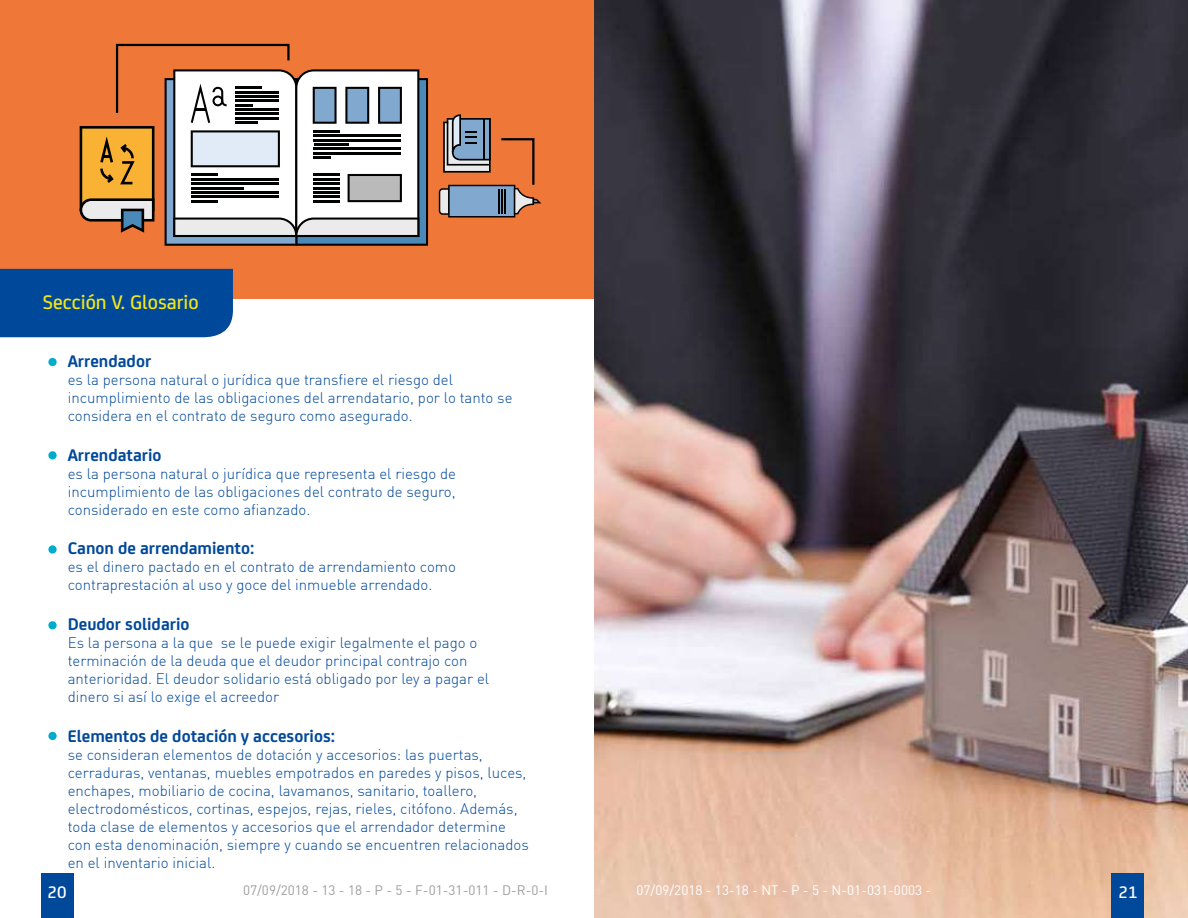
<style>
.page{position:relative;width:1188px;height:918px;background:#fff}
.page>*{position:absolute;margin:0;border:0;box-sizing:border-box;transform-origin:0 0}
.t1{font:500 21px "FS Joey";color:#f2e61a}
.t2{font:700 18px "FS Joey";color:#00489a}
.t3{font:500 17.85px "FS Joey";color:#fff}
.t4{font:300 15px/18px "DIN Offc";color:#00489a}
.t5{font:13.5px "DIN Offc";color:#9d9d9c}
.t6{font:13.5px "DIN Offc";color:#fff}
</style>
<div class="page">
<div style="left:0;top:0;width:594px;height:299px;background:#ef7839"></div>
<svg style="left:80px;top:43px;width:348px;height:203px"></svg>
<svg style="left:439px;top:114px;width:102px;height:104px"></svg>
<img style="left:594px;top:0;width:594px;height:918px">
<div style="left:48px;top:358px;width:9px;height:8px;background:#00abcd;border-radius:50%"></div>
<div style="left:48px;top:451px;width:9px;height:8px;background:#00abcd;border-radius:50%"></div>
<div style="left:48px;top:545px;width:9px;height:9px;background:#00abcd;border-radius:50%"></div>
<div style="left:48px;top:621px;width:9px;height:8px;background:#00abcd;border-radius:50%"></div>
<div style="left:48px;top:732px;width:9px;height:8px;background:#00abcd;border-radius:50%"></div>
<div style="left:0;top:269px;width:233px;height:68px;background:#00489a"></div>
<div style="left:41px;top:873px;width:32px;height:45px;background:#00489a"></div>
<div style="left:1112px;top:873px;width:32px;height:45px;background:#00489a"></div>
<h1 class="t1" style="left:43px;top:286px;width:157px">Sección V. Glosario</h1>
<p class="t2" style="left:68px;top:348px;width:85px">Arrendador</p>
<p class="t4" style="left:68px;top:371px;width:446px">es la persona natural o jurídica que transfiere el riesgo del incumplimiento de las obligaciones del arrendatario, por lo tanto se considera en el contrato de seguro como asegurado.</p>
<p class="t2" style="left:68px;top:441px;width:95px">Arrendatario</p>
<p class="t4" style="left:68px;top:464px;width:390px;text-align:justify">es la persona natural o jurídica que representa el riesgo de incumplimiento de las obligaciones del contrato de seguro, considerado en este como afianzado.</p>
<p class="t2" style="left:68px;top:535px;width:188px">Canon de arrendamiento:</p>
<p class="t4" style="left:68px;top:558px;width:390px">es el dinero pactado en el contrato de arrendamiento como contraprestación al uso y goce del inmueble arrendado.</p>
<p class="t2" style="left:68px;top:611px;width:123px">Deudor solidario</p>
<p class="t4" style="left:68px;top:634px;width:423px">Es la persona a la que se le puede exigir legalmente el pago o terminación de la deuda que el deudor principal contrajo con anterioridad. El deudor solidario está obligado por ley a pagar el dinero si así lo exige el acreedor</p>
<p class="t2" style="left:68px;top:722px;width:269px">Elementos de dotación y accesorios:</p>
<p class="t4" style="left:68px;top:745px;width:463px">se consideran elementos de dotación y accesorios: las puertas, cerraduras, ventanas, muebles empotrados en paredes y pisos, luces, enchapes, mobiliario de cocina, lavamanos, sanitario, toallero, electrodomésticos, cortinas, espejos, rejas, rieles, citófono. Además, toda clase de elementos y accesorios que el arrendador determine con esta denominación, siempre y cuando se encuentren relacionados en el inventario inicial.</p>
<p class="t3" style="left:48px;top:879px;width:20px">20</p>
<p class="t5" style="left:243px;top:882px;width:307px">07/09/2018 - 13 - 18 - P - 5 - F-01-31-011 - D-R-0-I</p>
<p class="t6" style="left:637px;top:882px;width:296px">07/09/2018 - 13-18 - NT - P - 5 - N-01-031-0003 -</p>
<p class="t3" style="left:1119px;top:879px;width:20px">21</p>
</div>
